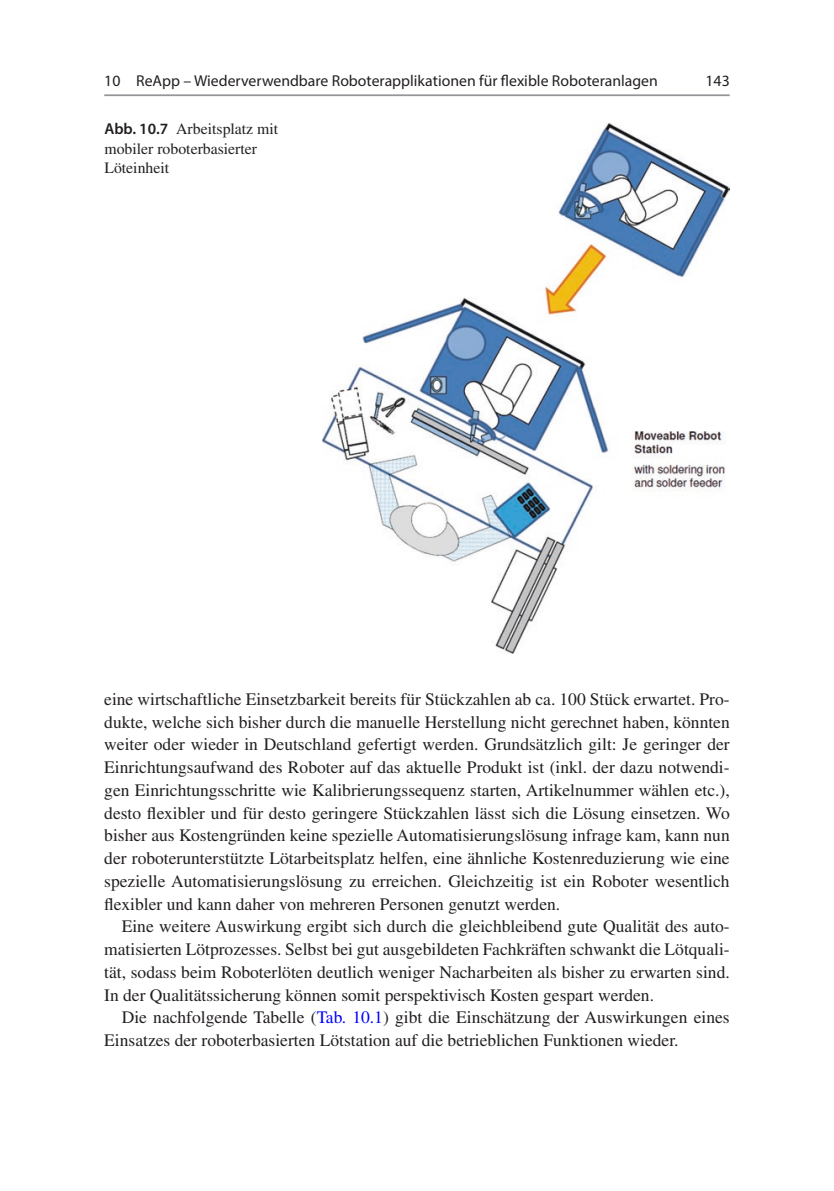
<style>
.page{position:relative;width:834px;height:1191px;background:#fff}
.page>*{position:absolute;margin:0;border:0;box-sizing:border-box;transform-origin:0 0}
.t1{font:17.5px/22.8px "Times LT Std";color:#231f20;text-align:justify}
.t2{font:15.75px "Myriad Pro";color:#231f20}
.t3{font:15.75px/19.2px "Times LT Std";color:#231f20}
.s1{font-family:"Myriad Pro";font-weight:600}
.s2{color:#00f}
</style>
<div class="page">
<hr style="left:104px;top:94px;width:625px;height:2px;background:#939598">
<img style="left:322px;top:123px;width:407px;height:530px">
<p class="t2" style="left:104px;top:71px;width:555px">10 ReApp – Wiederverwendbare Roboterapplikationen für flexible Roboteranlagen</p>
<p class="t2" style="left:705px;top:71px;width:26px">143</p>
<p class="t3" style="left:104px;top:119px;width:175px"><span class="s1">Abb. 10.7</span> Arbeitsplatz mit mobiler roboterbasierter<br>Löteinheit</p>
<p class="t1" style="left:104px;top:687px;width:627px">eine wirtschaftliche Einsetzbarkeit bereits für Stückzahlen ab ca. 100 Stück erwartet. Pro&shy;dukte, welche sich bisher durch die manuelle Herstellung nicht gerechnet haben, könnten weiter oder wieder in Deutschland gefertigt werden. Grundsätzlich gilt: Je geringer der Einrichtungsaufwand des Roboter auf das aktuelle Produkt ist (inkl. der dazu notwendi&shy;gen Einrichtungsschritte wie Kalibrierungssequenz starten, Artikelnummer wählen etc.), desto flexibler und für desto geringere Stückzahlen lässt sich die Lösung einsetzen. Wo bisher aus Kostengründen keine spezielle Automatisierungslösung infrage kam, kann nun der roboterunterstützte Lötarbeitsplatz helfen, eine ähnliche Kostenreduzierung wie eine spezielle Automatisierungslösung zu erreichen. Gleichzeitig ist ein Roboter wesentlich flexibler und kann daher von mehreren Personen genutzt werden.</p>
<p class="t1" style="left:104px;top:915px;width:627px;text-indent:18px">Eine weitere Auswirkung ergibt sich durch die gleichbleibend gute Qualität des auto&shy;matisierten Lötprozesses. Selbst bei gut ausgebildeten Fachkräften schwankt die Lötquali&shy;tät, sodass beim Roboterlöten deutlich weniger Nacharbeiten als bisher zu erwarten sind.<br>In der Qualitätssicherung können somit perspektivisch Kosten gespart werden.</p>
<p class="t1" style="left:104px;top:1006px;width:627px;text-indent:18px">Die nachfolgende Tabelle (<span class="s2">Tab. 10.1</span>) gibt die Einschätzung der Auswirkungen eines<br>Einsatzes der roboterbasierten Lötstation auf die betrieblichen Funktionen wieder.</p>
</div>
